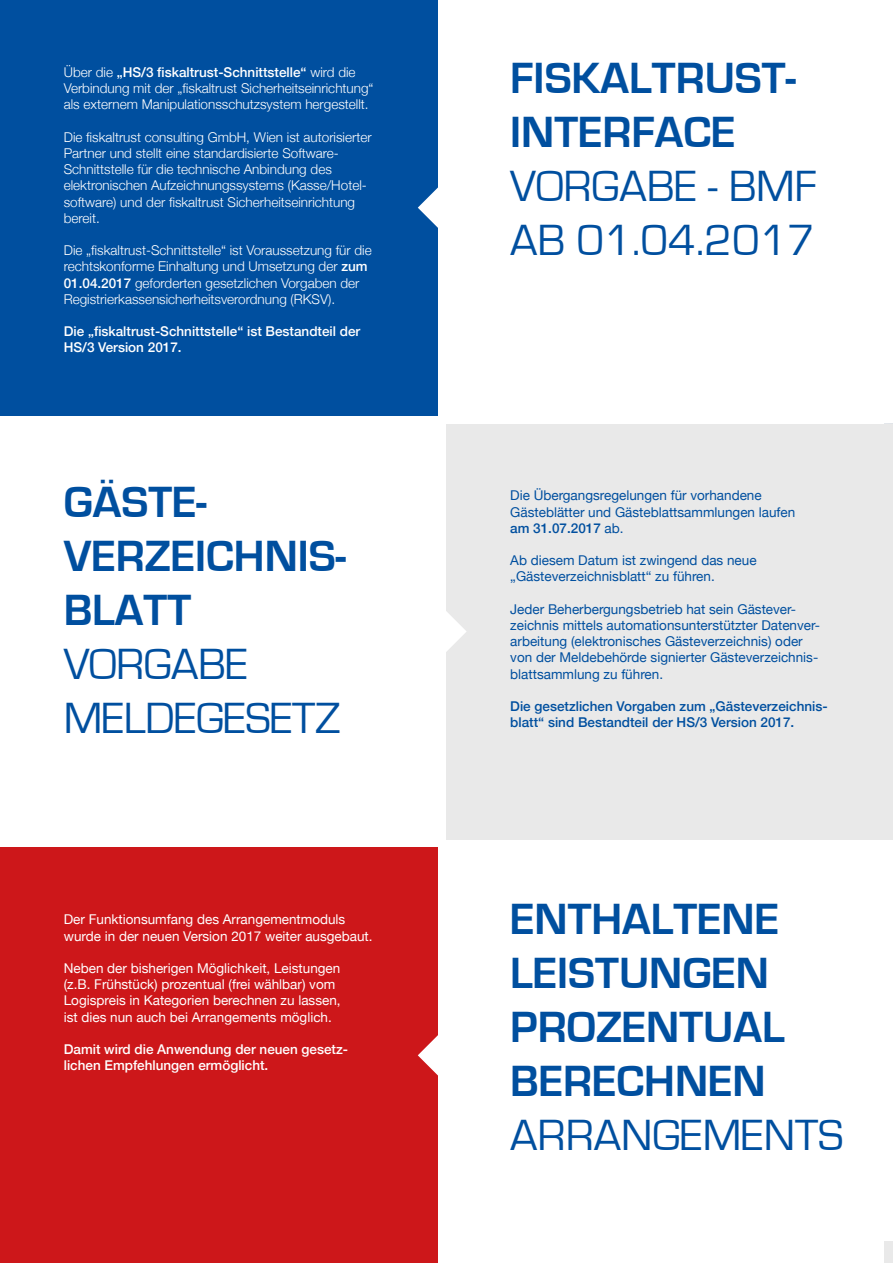
<style>
.page{position:relative;width:893px;height:1263px;background:#fff}
.page>*{position:absolute;margin:0;border:0;box-sizing:border-box;transform-origin:0 0}
.t1{font:700 45px/54px "Eurostile";color:#004f9f}
.t2{font:45px/54px "Eurostile";color:#004f9f}
.t3{font:300 13.5px/16.2px "Helvetica Neue";color:#fff}
.t4{font:13.5px/16.2px "Helvetica Neue";color:#004f9f}
.t5{font:13.5px/16.2px "Helvetica Neue";color:#fff}
.t6{font:500 13.5px/16.2px "Helvetica Neue";color:#fff}
.t7{font:500 13.5px/16.2px "Helvetica Neue";color:#004f9f}
.s1{font-weight:500}
</style>
<div class="page">
<div style="left:0;top:848px;width:438px;height:415px;background:#cd171a"></div>
<div style="left:446px;top:424px;width:438px;height:415px;background:#e9e9e9"></div>
<div style="left:0;top:0;width:438px;height:415px;background:#004f9f"></div>
<svg style="left:418px;top:1035px;width:20px;height:41px"></svg>
<svg style="left:446px;top:611px;width:20px;height:41px"></svg>
<svg style="left:418px;top:187px;width:20px;height:41px"></svg>
<div style="left:884px;top:1242px;width:9px;height:21px;background:#e9e9e9"></div>
<div style="left:860px;top:424px;width:33px;height:415px;background:#e9e9e9"></div>
<p class="t3" style="left:64px;top:63px;width:311px">Über die <span class="s1">„HS/3 fiskaltrust-Schnittstelle“</span> wird die<br>Verbindung mit der „fiskaltrust Sicherheitseinrichtung“ als externem Manipulationsschutzsystem hergestellt.</p>
<p class="t3" style="left:64px;top:128px;width:309px">Die fiskaltrust consulting GmbH, Wien ist autorisierter Partner und stellt eine standardisierte Software-Schnittstelle für die technische Anbindung des elektronischen Aufzeichnungssystems (Kasse/Hotel&shy;software) und der fiskaltrust Sicherheitseinrichtung bereit.</p>
<p class="t3" style="left:64px;top:241px;width:309px">Die „fiskaltrust-Schnittstelle“ ist Voraussetzung für die rechtskonforme Einhaltung und Umsetzung der <span class="s1">zum 01.04.2017</span> geforderten gesetzlichen Vorgaben der Registrierkassensicherheitsverordnung (RKSV).</p>
<p class="t6" style="left:64px;top:322px;width:298px">Die „fiskaltrust-Schnittstelle“ ist Bestandteil der<br>HS/3 Version 2017.</p>
<h1 class="t1" style="left:64px;top:475px;width:283px">GÄSTE-<br>VERZEICHNIS-<br>BLATT</h1>
<h1 class="t2" style="left:64px;top:638px;width:278px">VORGABE<br>MELDEGESETZ</h1>
<p class="t5" style="left:64px;top:912px;width:310px">Der Funktionsumfang des Arrangementmoduls wurde in der neuen Version 2017 weiter ausgebaut.</p>
<p class="t5" style="left:64px;top:961px;width:278px">Neben der bisherigen Möglichkeit, Leistungen (z.B. Frühstück) prozentual (frei wählbar) vom Logispreis in Kategorien berechnen zu lassen, ist dies nun auch bei Arrangements möglich.</p>
<p class="t6" style="left:64px;top:1040px;width:286px">Damit wird die Anwendung der neuen gesetz&shy;lichen Empfehlungen ermöglicht.</p>
<h1 class="t1" style="left:510px;top:52px;width:287px">FISKALTRUST-<br>INTERFACE</h1>
<h1 class="t2" style="left:510px;top:160px;width:308px">VORGABE - BMF<br>AB 01.04.2017</h1>
<p class="t4" style="left:510px;top:488px;width:287px">Die Übergangsregelungen für vorhandene<br>Gästeblätter und Gästeblattsammlungen laufen <span class="s1">am 31.07.2017</span> ab.</p>
<p class="t4" style="left:510px;top:553px;width:248px">Ab diesem Datum ist zwingend das neue „Gästeverzeichnisblatt“ zu führen.</p>
<p class="t4" style="left:510px;top:602px;width:311px">Jeder Beherbergungsbetrieb hat sein Gästever&shy;zeichnis mittels automationsunterstützter Datenver&shy;arbeitung (elektronisches Gästeverzeichnis) oder von der Meldebehörde signierter Gästeverzeichnis&shy;blattsammlung zu führen.</p>
<p class="t7" style="left:510px;top:697px;width:319px">Die gesetzlichen Vorgaben zum „Gästeverzeichnis&shy;blatt“ sind Bestandteil der HS/3 Version 2017.</p>
<h1 class="t1" style="left:510px;top:892px;width:276px">ENTHALTENE<br>LEISTUNGEN<br>PROZENTUAL<br>BERECHNEN</h1>
<h1 class="t2" style="left:510px;top:1109px;width:335px">ARRANGEMENTS</h1>
</div>
